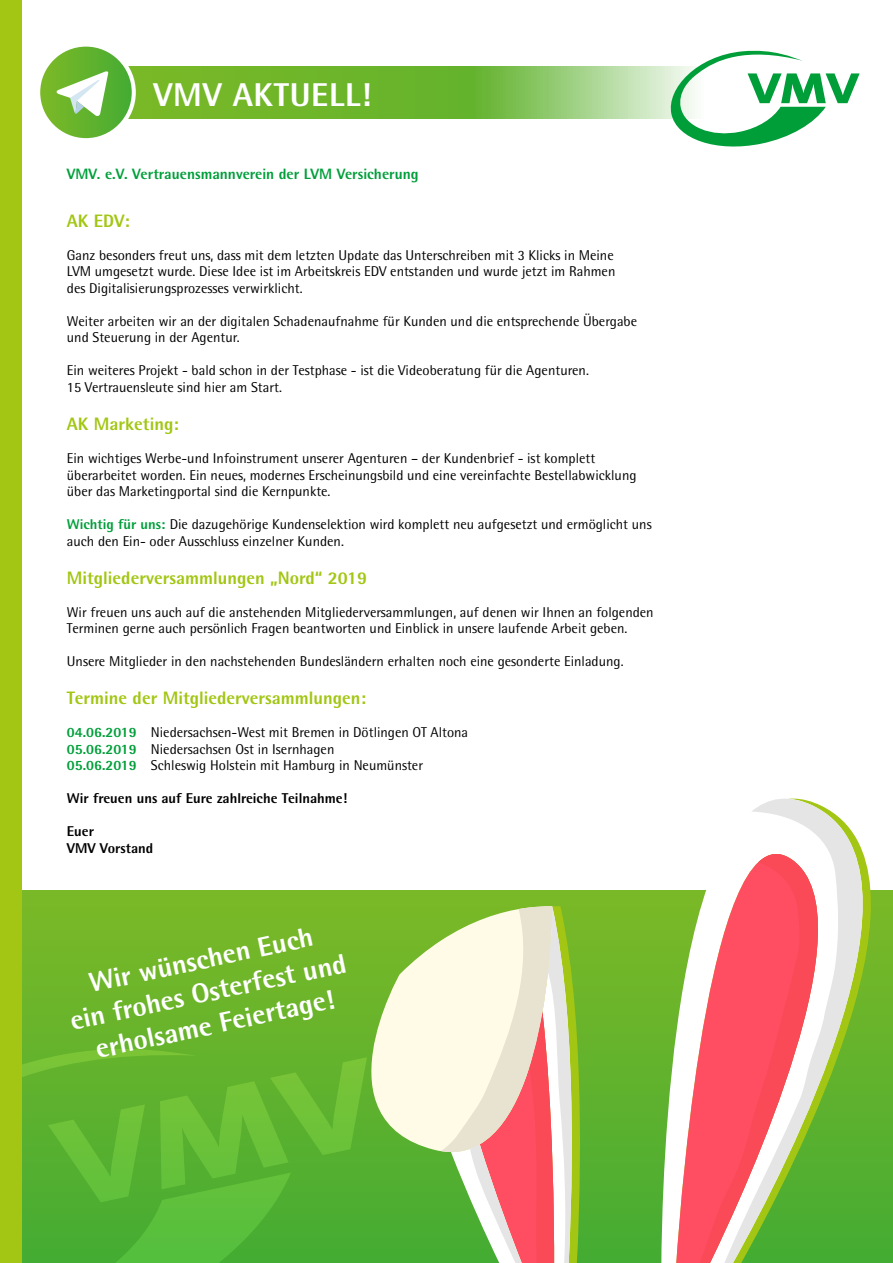
<style>
.page{position:relative;width:893px;height:1263px;background:#fff}
.page>*{position:absolute;margin:0;border:0;box-sizing:border-box;transform-origin:0 0}
.t1{font:800 33px "Lvm Rotis";letter-spacing:.02em;color:#fff}
.t2{font:800 27.45px/33px "Lvm Rotis";color:#fff;text-align:center}
.t3{font:800 18px "Lvm Rotis";color:#a2c613}
.t4{font:800 15px "Lvm Rotis";color:#009f3a}
.t5{font:14.25px/16.5px "Lvm Rotis";color:#000}
.t6{font:800 14.25px/16.5px "Lvm Rotis";color:#000}
.s1{font-weight:800;color:#009f3a}
</style>
<div class="page">
<svg style="left:128px;top:67px;width:543px;height:51px;background:#81bf4a"></svg>
<svg style="left:38px;top:45px;width:96px;height:95px;background:#6db83f"></svg>
<div style="left:36px;top:43px;width:100px;height:99px;border:4px solid #fff;border-radius:50%"></div>
<svg style="left:56px;top:70px;width:52px;height:47px"></svg>
<svg style="left:671px;top:51px;width:189px;height:96px"></svg>
<div style="left:21px;top:890px;width:872px;height:373px;background:linear-gradient(to bottom,#7cb927,#45ac33)"></div>
<svg style="left:21px;top:1038px;width:270px;height:225px;background:#58b432"></svg>
<svg style="left:48px;top:1104px;width:97px;height:98px;background:#5db733"></svg>
<svg style="left:160px;top:1057px;width:166px;height:132px;background:#62b832"></svg>
<svg style="left:326px;top:906px;width:262px;height:357px;background:#50ae30"></svg>
<svg style="left:661px;top:890px;width:15px;height:373px"></svg>
<svg style="left:676px;top:890px;width:24px;height:373px"></svg>
<svg style="left:318px;top:906px;width:123px;height:246px;background:#a0cf6f"></svg>
<svg style="left:752px;top:798px;width:141px;height:465px"></svg>
<svg style="left:700px;top:851px;width:169px;height:412px"></svg>
<svg style="left:441px;top:906px;width:139px;height:357px;background:#dec6a6"></svg>
<div style="left:0;top:0;width:21px;height:1263px;background:#a2c613"></div>
<h1 class="t1" style="left:154px;top:73px;width:219px">VMV AKTUELL!</h1>
<p class="t4" style="left:67px;top:164px;width:353px">VMV. e.V. Vertrauensmannverein der LVM Versicherung</p>
<p class="t3" style="left:67px;top:209px;width:65px">AK EDV:</p>
<p class="t5" style="left:67px;top:247px;width:550px;text-align:justify">Ganz besonders freut uns, dass mit dem letzten Update das Unterschreiben mit 3 Klicks in Meine LVM umgesetzt wurde. Diese Idee ist im Arbeitskreis EDV entstanden und wurde jetzt im Rahmen des Digitalisierungsprozesses verwirklicht.</p>
<p class="t5" style="left:67px;top:313px;width:572px">Weiter arbeiten wir an der digitalen Schadenaufnahme für Kunden und die entsprechende Übergabe und Steuerung in der Agentur.</p>
<p class="t5" style="left:67px;top:362px;width:523px">Ein weiteres Projekt - bald schon in der Testphase - ist die Videoberatung für die Agenturen.<br>15 Vertrauensleute sind hier am Start.</p>
<p class="t3" style="left:67px;top:412px;width:113px">AK Marketing:</p>
<p class="t5" style="left:67px;top:450px;width:571px">Ein wichtiges Werbe-und Infoinstrument unserer Agenturen – der Kundenbrief - ist komplett überarbeitet worden. Ein neues, modernes Erscheinungsbild und eine vereinfachte Bestellabwicklung über das Marketingportal sind die Kernpunkte.</p>
<p class="t5" style="left:67px;top:516px;width:586px"><span class="s1">Wichtig für uns:</span> Die dazugehörige Kundenselektion wird komplett neu aufgesetzt und ermöglicht uns auch den Ein- oder Ausschluss einzelner Kunden.</p>
<p class="t3" style="left:67px;top:566px;width:302px">Mitgliederversammlungen „Nord“ 2019</p>
<p class="t5" style="left:67px;top:603px;width:588px">Wir freuen uns auch auf die anstehenden Mitgliederversammlungen, auf denen wir Ihnen an folgenden<br>Terminen gerne auch persönlich Fragen beantworten und Einblick in unsere laufende Arbeit geben.</p>
<p class="t5" style="left:67px;top:653px;width:558px">Unsere Mitglieder in den nachstehenden Bundesländern erhalten noch eine gesonderte Einladung.</p>
<p class="t3" style="left:67px;top:687px;width:301px">Termine der Mitgliederversammlungen:</p>
<p class="t5" style="left:67px;top:724px;width:403px"><span class="s1">04.06.2019</span> Niedersachsen-West mit Bremen in Dötlingen OT Altona<br><span class="s1">05.06.2019</span> Niedersachsen Ost in Isernhagen<br><span class="s1">05.06.2019</span> Schleswig Holstein mit Hamburg in Neumünster</p>
<p class="t6" style="left:67px;top:790px;width:282px">Wir freuen uns auf Eure zahlreiche Teilnahme!</p>
<p class="t6" style="left:67px;top:823px;width:88px">Euer<br>VMV Vorstand</p>
<h2 class="t2" style="left:60px;top:972px;width:283px;rotate:-12deg">Wir wünschen Euch<br>ein frohes Osterfest und erholsame Feiertage!</h2>
</div>
